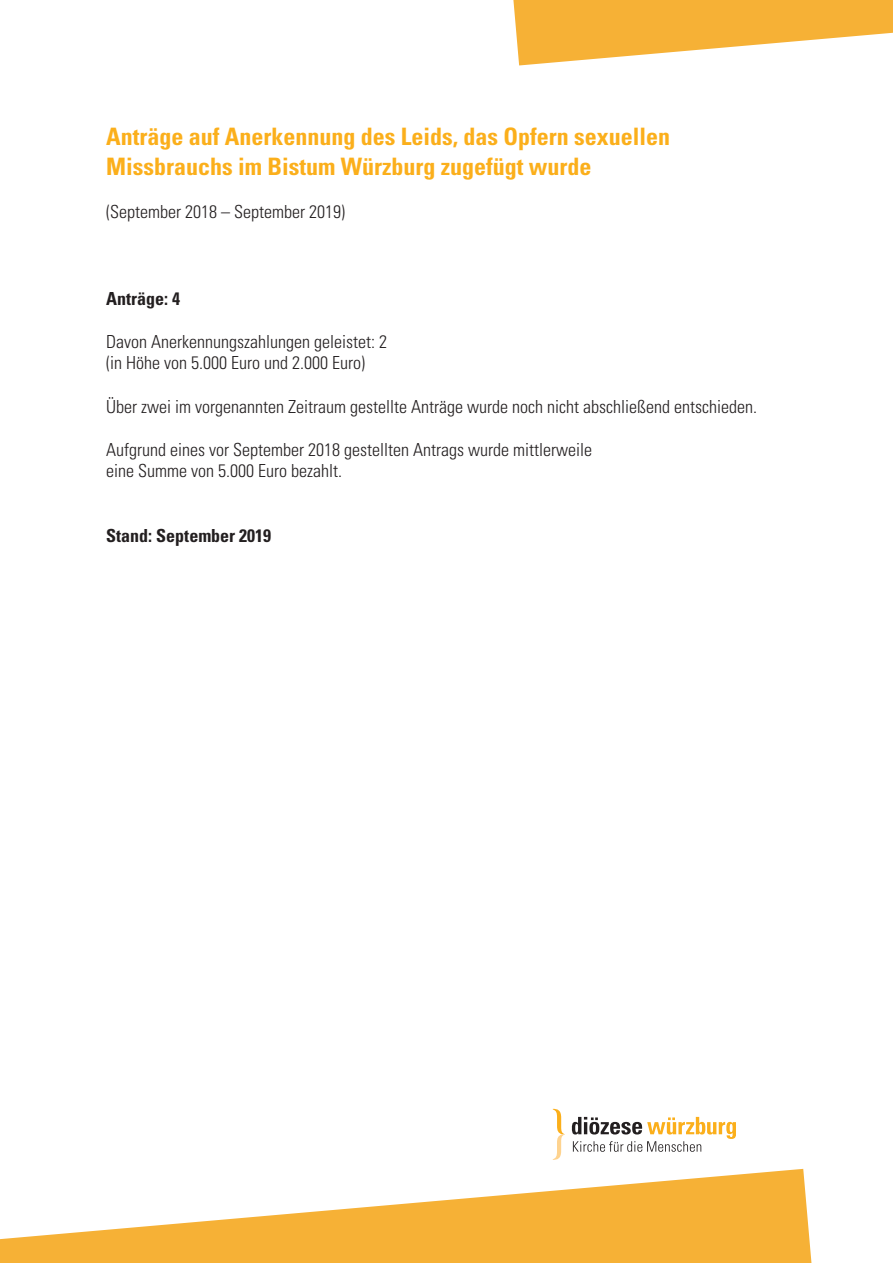
<style>
.page{position:relative;width:893px;height:1263px;background:#fff}
.page>*{position:absolute;margin:0;border:0;box-sizing:border-box;transform-origin:0 0}
.t1{font:700 condensed 24px/30px "Univers LT Std";color:#fbaf1b}
.t2{font:300 condensed 18px/21.6px "Univers LT Std";color:#231f20}
.t3{font:700 condensed 18px "Univers LT Std";color:#231f20}
</style>
<div class="page">
<svg style="left:0;top:1169px;width:811px;height:94px;fill:#f6b136"></svg>
<svg style="left:513px;top:0;width:380px;height:65px"></svg>
<svg style="left:553px;top:1109px;width:12px;height:51px"></svg>
<svg style="left:572px;top:1117px;width:164px;height:35px"></svg>
<h1 class="t1" style="left:106px;top:121px;width:565px">Anträge auf Anerkennung des Leids, das Opfern sexuellen<br>Missbrauchs im Bistum Würzburg zugefügt wurde</h1>
<p class="t2" style="left:106px;top:201px;width:240px">(September 2018 – September 2019)</p>
<p class="t3" style="left:106px;top:287px;width:75px">Anträge: 4</p>
<p class="t2" style="left:106px;top:331px;width:282px">Davon Anerkennungszahlungen geleistet: 2 (in Höhe von 5.000 Euro und 2.000 Euro)</p>
<p class="t2" style="left:106px;top:395px;width:652px">Über zwei im vorgenannten Zeitraum gestellte Anträge wurde noch nicht abschließend entschieden.</p>
<p class="t2" style="left:106px;top:439px;width:487px">Aufgrund eines vor September 2018 gestellten Antrags wurde mittlerweile eine Summe von 5.000 Euro bezahlt.</p>
<p class="t3" style="left:106px;top:525px;width:166px">Stand: September 2019</p>
</div>
